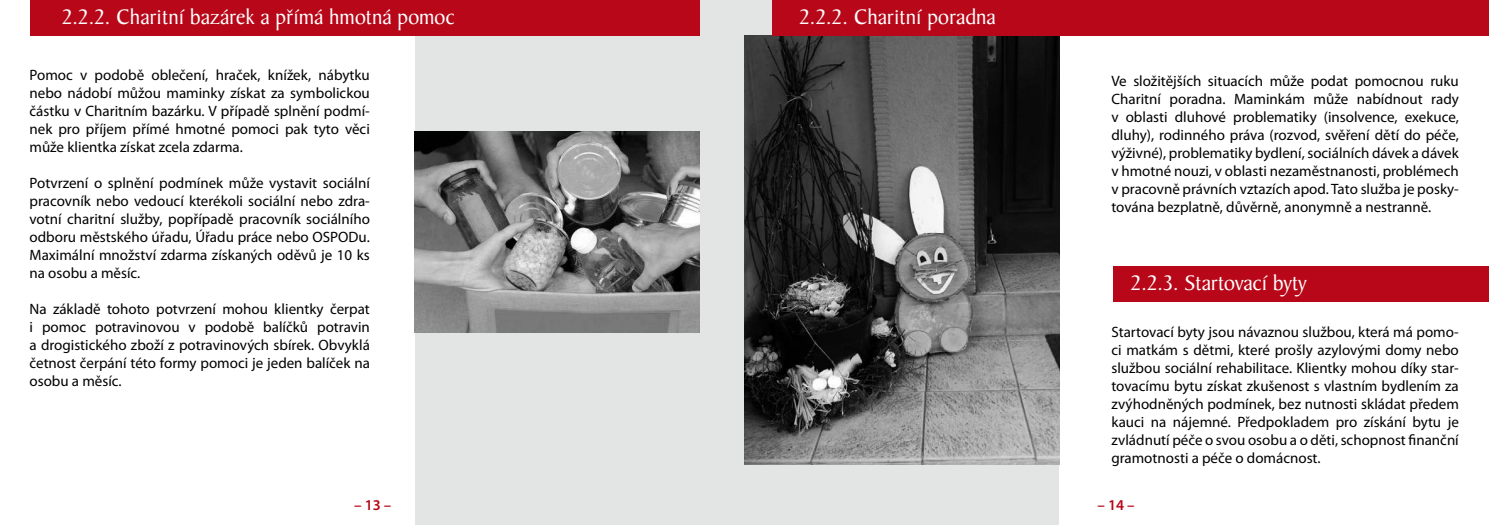
<style>
.page{position:relative;width:1489px;height:525px;background:#fff}
.page>*{position:absolute;margin:0;border:0;box-sizing:border-box;transform-origin:0 0}
.t1{font:22.5px "Baker Signet CE";color:#fff}
.t2{font:15px/18px "Myriad Pro";color:#000;text-align:justify}
.t3{font:600 15px "Myriad Pro";color:#b80718}
</style>
<div class="page">
<div style="left:415px;top:14px;width:343px;height:510px;background:#e3e4e4"></div>
<div style="left:30px;top:0;width:714px;height:35px;background:#b80718"></div>
<img style="left:415px;top:131px;width:285px;height:201px">
<div style="left:700px;top:0;width:358px;height:524px;background:#e3e4e4"></div>
<img style="left:744px;top:35px;width:315px;height:429px">
<div style="left:1113px;top:266px;width:375px;height:36px;background:#b80718"></div>
<div style="left:772px;top:0;width:716px;height:35px;background:#b80718"></div>
<h1 class="t1" style="left:62px;top:4px;width:394px">2.2.2. Charitní bazárek a přímá hmotná pomoc</h1>
<p class="t2" style="left:30px;top:65px;width:342px">Pomoc v podobě oblečení, hraček, knížek, nábytku nebo nádobí můžou maminky získat za symbolickou částku v Charitním bazárku. V případě splnění podmí&shy;nek pro příjem přímé hmotné pomoci pak tyto věci může klientka získat zcela zdarma.</p>
<p class="t2" style="left:30px;top:173px;width:342px">Potvrzení o splnění podmínek může vystavit sociální pracovník nebo vedoucí kterékoli sociální nebo zdra&shy;votní charitní služby, popřípadě pracovník sociálního odboru městského úřadu, Úřadu práce nebo OSPODu.<br>Maximální množství zdarma získaných oděvů je 10 ks na osobu a měsíc.</p>
<p class="t2" style="left:30px;top:299px;width:342px">Na základě tohoto potvrzení mohou klientky čerpat i pomoc potravinovou v podobě balíčků potravin a drogistického zboží z potravinových sbírek. Obvyklá četnost čerpání této formy pomoci je jeden balíček na osobu a měsíc.</p>
<p class="t3" style="left:354px;top:495px;width:39px">– 13 –</p>
<h1 class="t1" style="left:799px;top:4px;width:198px">2.2.2. Charitní poradna</h1>
<p class="t2" style="left:1111px;top:72px;width:349px">Ve složitějších situacích může podat pomocnou ruku Charitní poradna. Maminkám může nabídnout rady v oblasti dluhové problematiky (insolvence, exekuce, dluhy), rodinného práva (rozvod, svěření dětí do péče, výživné), problematiky bydlení, sociálních dávek a dávek v hmotné nouzi, v oblasti nezaměstnanosti, problémech v pracovně právních vztazích apod. Tato služba je posky&shy;tována bezplatně, důvěrně, anonymně a nestranně.</p>
<h1 class="t1" style="left:1130px;top:270px;width:177px">2.2.3. Startovací byty</h1>
<p class="t2" style="left:1111px;top:322px;width:349px">Startovací byty jsou návaznou službou, která má pomo&shy;ci matkám s dětmi, které prošly azylovými domy nebo službou sociální rehabilitace. Klientky mohou díky star&shy;tovacímu bytu získat zkušenost s vlastním bydlením za zvýhodněných podmínek, bez nutnosti skládat předem kauci na nájemné. Předpokladem pro získání bytu je zvládnutí péče o svou osobu a o děti, schopnost finanční gramotnosti a péče o domácnost.</p>
<p class="t3" style="left:1097px;top:495px;width:39px">– 14 –</p>
</div>
